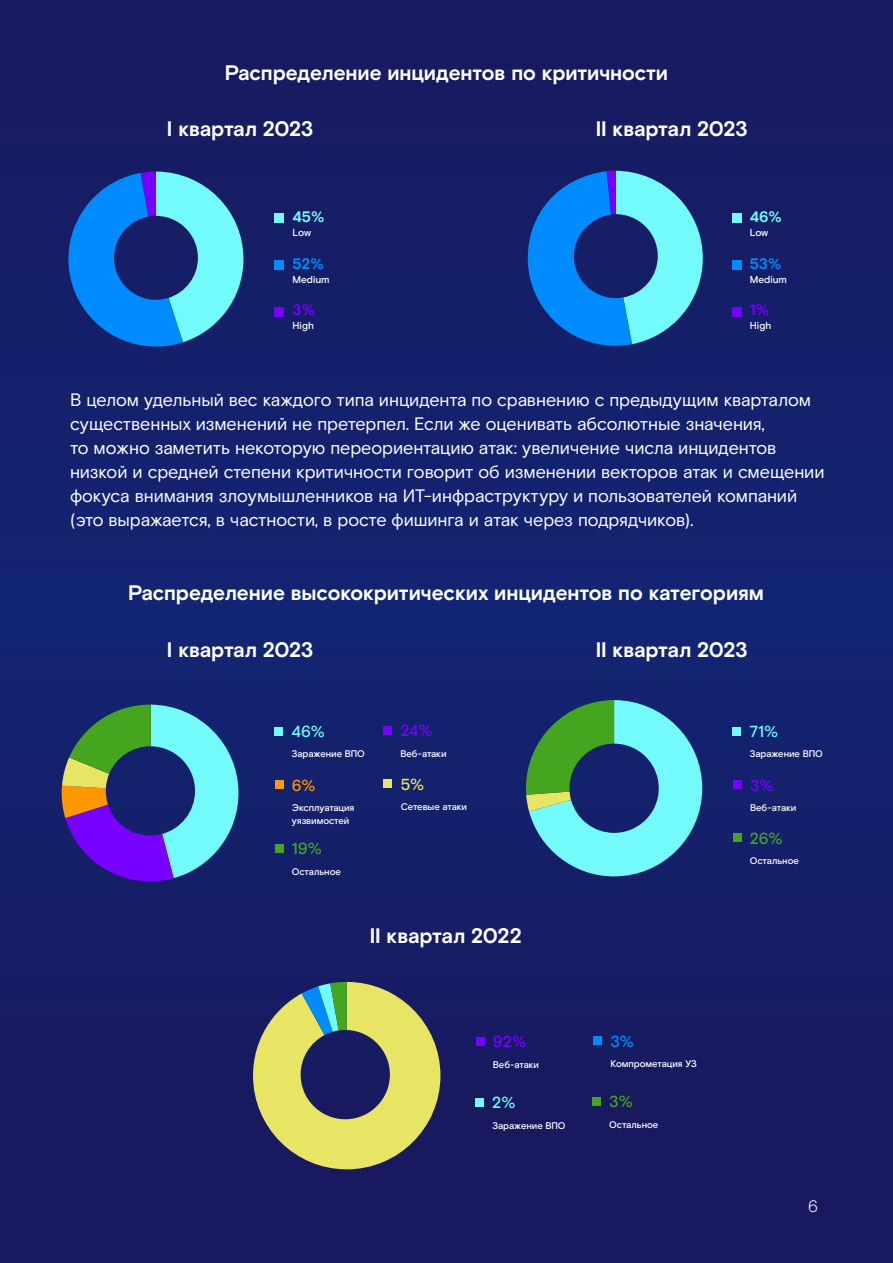
<style>
.page{position:relative;width:893px;height:1263px;background:#151e67}
.page>*{position:absolute;margin:0;border:0;box-sizing:border-box;transform-origin:0 0}
.t1{font:700 21px "Rostelecom Basis";letter-spacing:-.005em;color:#fff}
.t2{font:18px/24px "Rostelecom Basis";letter-spacing:-.005em;color:#fff}
.t3{font:300 16.5px "Rostelecom Basis";color:#fff}
.t4{font:500 16.05px "Rostelecom Basis";color:#73fafa}
.t5{font:500 16.05px "Rostelecom Basis";color:#70f}
.t6{font:500 16.05px "Rostelecom Basis";color:#45a51e}
.t7{font:500 16.05px "Rostelecom Basis";color:#ff9700}
.t8{font:500 16.05px "Rostelecom Basis";color:#e8e464}
.t9{font:500 16.05px "Rostelecom Basis";color:#008cff}
.t10{font:700 15.15px "Rostelecom Basis";color:#73fafa}
.t11{font:700 15.15px "Rostelecom Basis";color:#008cff}
.t12{font:700 15.15px "Rostelecom Basis";color:#70f}
.t13{font:500 10.05px "Rostelecom Basis";letter-spacing:-.005em;color:#fff}
.t14{font:500 9.6px/13.2px "Rostelecom Basis";letter-spacing:-.005em;color:#fff}
</style>
<div class="page">
<div style="left:275px;top:213px;width:9px;height:10px;background:#73fafa"></div>
<div style="left:275px;top:307px;width:9px;height:9px;background:#70f"></div>
<div style="left:275px;top:260px;width:9px;height:10px;background:#008cff"></div>
<div style="left:732px;top:213px;width:9px;height:10px;background:#73fafa"></div>
<div style="left:732px;top:307px;width:9px;height:9px;background:#70f"></div>
<div style="left:732px;top:260px;width:9px;height:10px;background:#008cff"></div>
<svg style="left:68px;top:172px;width:175px;height:175px"></svg>
<svg style="left:528px;top:171px;width:175px;height:175px"></svg>
<div style="left:274px;top:726px;width:9px;height:9px;background:#73fafa"></div>
<div style="left:383px;top:726px;width:9px;height:9px;background:#70f"></div>
<div style="left:275px;top:780px;width:9px;height:9px;background:#ff9700"></div>
<div style="left:275px;top:844px;width:9px;height:9px;background:#45a51e"></div>
<div style="left:383px;top:779px;width:9px;height:9px;background:#e8e464"></div>
<div style="left:732px;top:726px;width:9px;height:9px;background:#73fafa"></div>
<div style="left:733px;top:780px;width:9px;height:9px;background:#70f"></div>
<div style="left:733px;top:833px;width:8px;height:9px;background:#45a51e"></div>
<div style="left:475px;top:1098px;width:9px;height:9px;background:#73fafa"></div>
<div style="left:476px;top:1037px;width:9px;height:9px;background:#70f"></div>
<div style="left:592px;top:1097px;width:9px;height:9px;background:#45a51e"></div>
<div style="left:593px;top:1036px;width:9px;height:9px;background:#008cff"></div>
<svg style="left:253px;top:982px;width:187px;height:187px"></svg>
<svg style="left:526px;top:700px;width:176px;height:176px"></svg>
<svg style="left:62px;top:705px;width:176px;height:176px"></svg>
<p class="t1" style="left:225px;top:60px;width:445px">Распределение инцидентов по критичности</p>
<p class="t1" style="left:167px;top:117px;width:148px">I квартал 2023</p>
<p class="t1" style="left:596px;top:117px;width:153px">II квартал 2023</p>
<p class="t10" style="left:293px;top:208px;width:33px">45%</p>
<p class="t13" style="left:293px;top:226px;width:20px">Low</p>
<p class="t10" style="left:750px;top:208px;width:33px">46%</p>
<p class="t13" style="left:750px;top:226px;width:20px">Low</p>
<p class="t11" style="left:293px;top:255px;width:33px">52%</p>
<p class="t13" style="left:293px;top:273px;width:38px">Medium</p>
<p class="t11" style="left:750px;top:255px;width:33px">53%</p>
<p class="t13" style="left:750px;top:273px;width:38px">Medium</p>
<p class="t12" style="left:293px;top:301px;width:24px">3%</p>
<p class="t13" style="left:293px;top:319px;width:23px">High</p>
<p class="t12" style="left:750px;top:301px;width:21px">1%</p>
<p class="t13" style="left:750px;top:319px;width:23px">High</p>
<p class="t2" style="left:70px;top:388px;width:756px">В целом удельный вес каждого типа инцидента по сравнению с предыдущим кварталом существенных изменений не претерпел. Если же оценивать абсолютные значения,<br>то можно заметить некоторую переориентацию атак: увеличение числа инцидентов низкой и средней степени критичности говорит об изменении векторов атак и смещении фокуса внимания злоумышленников на ИТ-инфраструктуру и пользователей компаний (это выражается, в частности, в росте фишинга и атак через подрядчиков).</p>
<p class="t1" style="left:128px;top:581px;width:637px">Распределение высококритических инцидентов по категориям</p>
<p class="t1" style="left:167px;top:637px;width:148px">I квартал 2023</p>
<p class="t4" style="left:291px;top:722px;width:35px">46%</p>
<p class="t14" style="left:291px;top:748px;width:75px">Заражение ВПО</p>
<p class="t7" style="left:292px;top:775px;width:25px">6%</p>
<p class="t14" style="left:292px;top:801px;width:64px">Эксплуатация уязвимостей</p>
<p class="t6" style="left:292px;top:839px;width:32px">19%</p>
<p class="t14" style="left:292px;top:865px;width:51px">Остальное</p>
<p class="t5" style="left:400px;top:721px;width:34px">24%</p>
<p class="t14" style="left:400px;top:747px;width:48px">Веб-атаки</p>
<p class="t8" style="left:401px;top:775px;width:25px">5%</p>
<p class="t14" style="left:401px;top:801px;width:68px">Сетевые атаки</p>
<p class="t1" style="left:370px;top:923px;width:154px">II квартал 2022</p>
<p class="t1" style="left:596px;top:637px;width:153px">II квартал 2023</p>
<p class="t4" style="left:749px;top:722px;width:30px">71%</p>
<p class="t14" style="left:749px;top:748px;width:75px">Заражение ВПО</p>
<p class="t5" style="left:750px;top:775px;width:25px">3%</p>
<p class="t14" style="left:750px;top:801px;width:48px">Веб-атаки</p>
<p class="t6" style="left:750px;top:829px;width:34px">26%</p>
<p class="t14" style="left:750px;top:855px;width:51px">Остальное</p>
<p class="t5" style="left:493px;top:1032px;width:35px">92%</p>
<p class="t14" style="left:493px;top:1058px;width:48px">Веб-атаки</p>
<p class="t4" style="left:492px;top:1093px;width:25px">2%</p>
<p class="t14" style="left:492px;top:1119px;width:75px">Заражение ВПО</p>
<p class="t9" style="left:610px;top:1031px;width:25px">3%</p>
<p class="t14" style="left:610px;top:1057px;width:88px">Компрометация УЗ</p>
<p class="t6" style="left:609px;top:1092px;width:25px">3%</p>
<p class="t14" style="left:609px;top:1118px;width:51px">Остальное</p>
<p class="t3" style="left:808px;top:1196px;width:11px">6</p>
</div>
